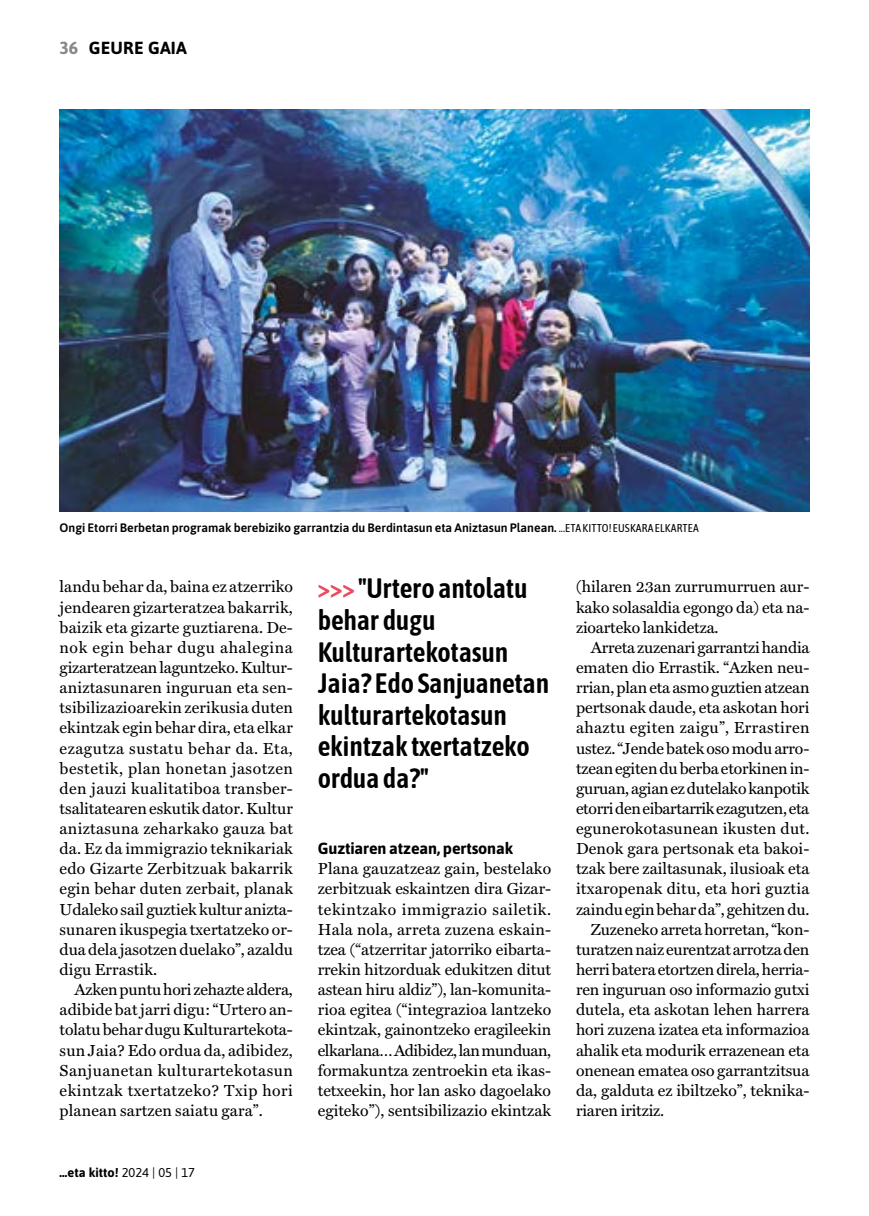
<style>
.page{position:relative;width:869px;height:1216px;background:#fff}
.page>*{position:absolute;margin:0;border:0;box-sizing:border-box;transform-origin:0 0}
.t1{font:600 28px/31.5px "Asap Condensed";letter-spacing:-.01em;color:#000}
.t2{font:700 17.5px "Asap";letter-spacing:.01em;color:#000}
.t3{font:16.1px/20.1px "Miller Text Roman";letter-spacing:-.01em;color:#000;text-align:justify}
.t4{font:16.1px "Miller Text Roman";letter-spacing:.015em;color:#000}
.t5{font:16.1px "Miller Text Roman";letter-spacing:.025em;color:#000}
.t6{font:16.1px "Miller Text Roman";letter-spacing:.01em;color:#000}
.t7{font:700 16.1px "Asap";letter-spacing:-.01em;color:#000}
.t8{font:700 12.78px "Asap";color:#000}
.t9{font:600 12.25px "Asap";color:#000}
.s1{color:#878787}
.s2{font-family:"Asap Condensed";font-weight:400;font-size:11.38px}
.s3{font-weight:400}
.s4{color:#ea4b5e}
</style>
<div class="page">
<img style="left:60px;top:109px;width:749px;height:403px">
<p class="t2" style="left:60px;top:36px;width:129px"><span class="s1">36</span> GEURE GAIA</p>
<p class="t9" style="left:60px;top:519px;width:640px">Ongi Etorri Berbetan programak berebiziko garrantzia du Berdintasun eta Aniztasun Planean. <span class="s2">...ETA KITTO! EUSKARA ELKARTEA</span></p>
<p class="t3" style="left:60px;top:576px;width:235px">landu behar da, baina ez atzerriko jendearen gizarteratzea bakarrik, baizik eta gizarte guztiarena. De&shy;nok egin behar dugu ahalegina gizarteratzean laguntzeko. Kultur&shy;aniztasunaren inguruan eta sen&shy;tsibilizazioarekin zerikusia duten ekintzak egin behar dira, eta elkar ezagutza sustatu behar da. Eta, bestetik, plan honetan jasotzen den jauzi kualitatiboa transber&shy;tsalitatearen eskutik dator. Kultur aniztasuna zeharkako gauza bat da. Ez da immigrazio teknikariak edo Gizarte Zerbitzuak bakarrik egin behar duten zerbait, planak Udaleko sail guztiek kultur anizta&shy;sunaren ikuspegia txertatzeko or&shy;dua dela jasotzen duelako”, azaldu digu Errastik.</p>
<p class="t3" style="left:60px;top:979px;width:235px;text-indent:15px">Azken puntu hori zehazte aldera, adibide bat jarri digu: “Urtero an&shy;tolatu behar dugu Kulturartekota&shy;sun Jaia? Edo ordua da, adibidez, Sanjuanetan kulturartekotasun ekintzak txertatzeko? Txip hori planean sartzen saiatu gara”.</p>
<p class="t8" style="left:60px;top:1162px;width:137px">…eta kitto! <span class="s3">2024 | 05 | 17</span></p>
<h1 class="t1" style="left:317px;top:572px;width:233px"><span class="s4">&gt;&gt;&gt;</span> "Urtero antolatu behar dugu<br>Kulturartekotasun<br>Jaia? Edo Sanjuanetan kulturartekotasun ekintzak txertatzeko ordua da?"</h1>
<p class="t7" style="left:317px;top:837px;width:197px">Guztiaren atzean, pertsonak</p>
<p class="t3" style="left:317px;top:858px;width:235px">Plana gauzatzeaz gain, bestelako zerbitzuak eskaintzen dira Gizar&shy;tekintzako immigrazio sailetik.<br>Hala nola, arreta zuzena eskain&shy;tzea (“atzerritar jatorriko eibarta&shy;rrekin hitzorduak edukitzen ditut astean hiru aldiz”), lan-komunita&shy;rioa egitea (“integrazioa lantzeko ekintzak, gainontzeko eragileekin elkarlana… Adibidez, lan munduan, formakuntza zentroekin eta ikas&shy;tetxeekin, hor lan asko dagoelako egiteko”), sentsibilizazio ekintzak</p>
<p class="t3" style="left:575px;top:576px;width:235px">(hilaren 23an zurrumurruen aur&shy;kako solasaldia egongo da) eta na&shy;zioarteko lankidetza.</p>
<p class="t3" style="left:590px;top:637px;width:220px">Arreta zuzenari garrantzi handia</p>
<p class="t3" style="left:575px;top:657px;width:235px">ematen dio Errastik. “Azken neu-</p>
<p class="t3" style="left:575px;top:677px;width:235px">rrian, plan eta asmo guztien atzean</p>
<p class="t3" style="left:575px;top:697px;width:235px">pertsonak daude, eta askotan hori</p>
<p class="t5" style="left:575px;top:718px;width:235px">ahaztu egiten zaigu”, Errastiren</p>
<p class="t3" style="left:575px;top:737px;width:235px">ustez. “Jende batek oso modu arro-</p>
<p class="t3" style="left:575px;top:758px;width:235px">tzean egiten du berba etorkinen in-</p>
<p class="t3" style="left:575px;top:778px;width:235px">guruan, agian ez dutelako kanpotik</p>
<p class="t3" style="left:575px;top:798px;width:235px">etorri den eibartarrik ezagutzen, eta</p>
<p class="t4" style="left:575px;top:819px;width:235px">egunerokotasunean ikusten dut.</p>
<p class="t6" style="left:575px;top:839px;width:235px">Denok gara pertsonak eta bakoi-</p>
<p class="t3" style="left:575px;top:858px;width:235px">tzak bere zailtasunak, ilusioak eta</p>
<p class="t4" style="left:575px;top:879px;width:235px">itxaropenak ditu, eta hori guztia</p>
<p class="t3" style="left:575px;top:898px;width:235px">zaindu egin behar da”, gehitzen du.</p>
<p class="t3" style="left:590px;top:919px;width:220px">Zuzeneko arreta horretan, “kon-</p>
<p class="t3" style="left:575px;top:939px;width:235px">turatzen naiz eurentzat arrotza den</p>
<p class="t3" style="left:575px;top:959px;width:235px">herri batera etortzen direla, herria-</p>
<p class="t3" style="left:575px;top:979px;width:235px">ren inguruan oso informazio gutxi</p>
<p class="t3" style="left:575px;top:999px;width:235px">dutela, eta askotan lehen harrera</p>
<p class="t3" style="left:575px;top:1019px;width:235px">hori zuzena izatea eta informazioa</p>
<p class="t3" style="left:575px;top:1039px;width:235px">ahalik eta modurik errazenean eta</p>
<p class="t3" style="left:575px;top:1059px;width:235px">onenean ematea oso garrantzitsua</p>
<p class="t3" style="left:575px;top:1080px;width:235px">da, galduta ez ibiltzeko”, teknika-</p>
<p class="t3" style="left:575px;top:1100px;width:90px">riaren iritziz.</p>
</div>
